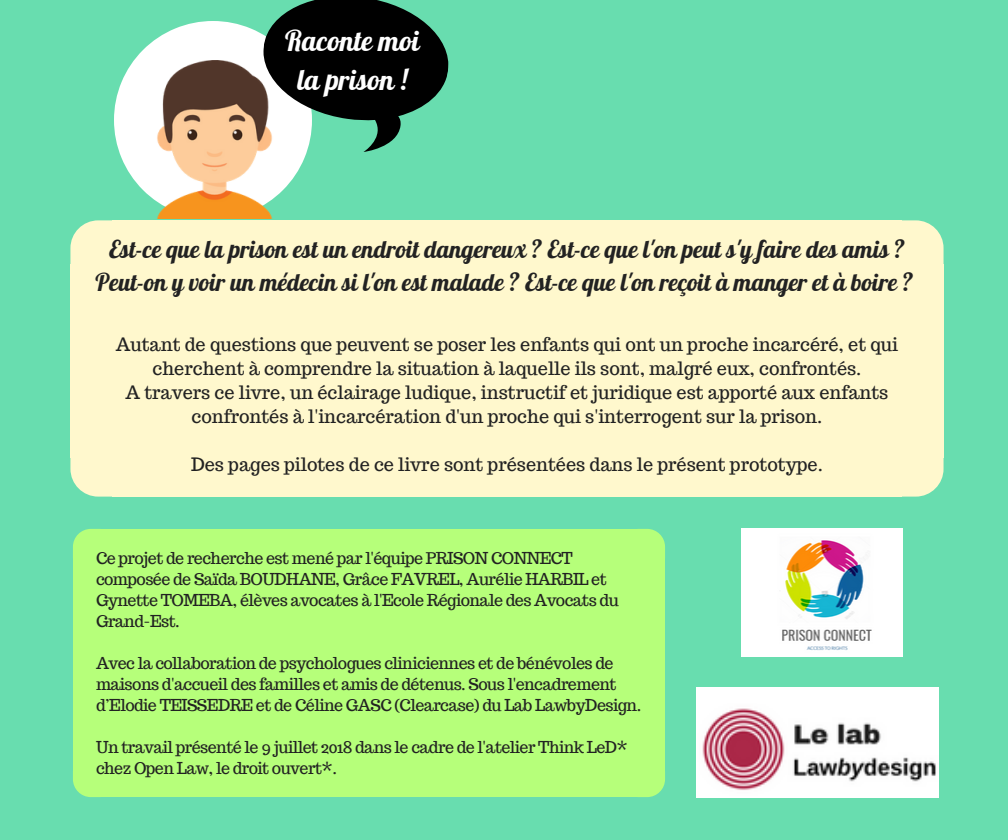
<style>
.page{position:relative;width:1008px;height:840px;background:#68ddaf}
.page>*{position:absolute;margin:0;border:0;box-sizing:border-box;transform-origin:0 0}
.t1{font:28px/39.2px "Lobster";color:#fff;text-align:center}
.t2{font:24px/32.8px "Lobster";color:#222;text-align:center}
.t3{font:18px/24px "Trocchi";color:#222;text-align:center}
.t4{font:16px/20.8px "Trocchi";letter-spacing:-.035em;color:#222}
</style>
<div class="page">
<svg style="left:638px;top:529px;width:27px;height:29px"></svg>
<div style="left:637px;top:558px;width:28px;height:214px;background:#b6ff7a"></div>
<div style="left:100px;top:558px;width:538px;height:214px;background:#b6ff7a"></div>
<div style="left:100px;top:529px;width:538px;height:29px;background:#b6ff7a"></div>
<svg style="left:73px;top:529px;width:27px;height:29px"></svg>
<div style="left:73px;top:558px;width:28px;height:214px;background:#b6ff7a"></div>
<div style="left:100px;top:771px;width:538px;height:26px;background:#b6ff7a"></div>
<svg style="left:73px;top:772px;width:27px;height:25px"></svg>
<svg style="left:638px;top:772px;width:27px;height:25px"></svg>
<svg style="left:902px;top:220px;width:42px;height:45px"></svg>
<div style="left:901px;top:265px;width:43px;height:193px;background:#fff8cd"></div>
<div style="left:112px;top:265px;width:790px;height:193px;background:#fff8cd"></div>
<div style="left:112px;top:220px;width:790px;height:46px;background:#fff8cd"></div>
<svg style="left:70px;top:220px;width:42px;height:45px"></svg>
<div style="left:70px;top:265px;width:43px;height:193px;background:#fff8cd"></div>
<div style="left:112px;top:456px;width:790px;height:41px;background:#fff8cd"></div>
<svg style="left:70px;top:458px;width:42px;height:39px"></svg>
<svg style="left:902px;top:458px;width:42px;height:39px"></svg>
<img style="left:741px;top:528px;width:162px;height:129px">
<svg style="left:114px;top:21px;width:189px;height:160px;fill:#fff"></svg>
<img style="left:135px;top:60px;width:159px;height:159px">
<svg style="left:251px;top:0;width:198px;height:162px"></svg>
<img style="left:696px;top:687px;width:243px;height:111px">
<h1 class="t1" style="left:285px;top:21px;width:136px">Raconte moi la prison !</h1>
<h2 class="t2" style="left:96px;top:233px;width:819px">Est-ce que la prison est un endroit dangereux ? Est-ce que l'on peut s'y faire des amis ?<br>Peut-on y voir un médecin si l'on est malade ? Est-ce que l'on reçoit à manger et à boire ?</h2>
<p class="t3" style="left:116px;top:332px;width:784px">Autant de questions que peuvent se poser les enfants qui ont un proche incarcéré, et qui cherchent à comprendre la situation à laquelle ils sont, malgré eux, confrontés.<br>A travers ce livre, un éclairage ludique, instructif et juridique est apporté aux enfants confrontés à l'incarcération d'un proche qui s'interrogent sur la prison.</p>
<p class="t3" style="left:191px;top:452px;width:633px">Des pages pilotes de ce livre sont présentées dans le présent prototype.</p>
<p class="t4" style="left:96px;top:548px;width:524px">Ce projet de recherche est mené par l'équipe PRISON CONNECT composée de Saïda BOUDHANE, Grâce FAVREL, Aurélie HARBIL et Gynette TOMEBA, élèves avocates à l'Ecole Régionale des Avocats du Grand-Est.</p>
<p class="t4" style="left:96px;top:653px;width:547px">Avec la collaboration de psychologues cliniciennes et de bénévoles de maisons d'accueil des familles et amis de détenus. Sous l'encadrement d’Elodie TEISSEDRE et de Céline GASC (Clearcase) du Lab LawbyDesign.</p>
<p class="t4" style="left:96px;top:737px;width:534px">Un travail présenté le 9 juillet 2018 dans le cadre de l'atelier Think LeD* chez Open Law, le droit ouvert*.</p>
</div>
